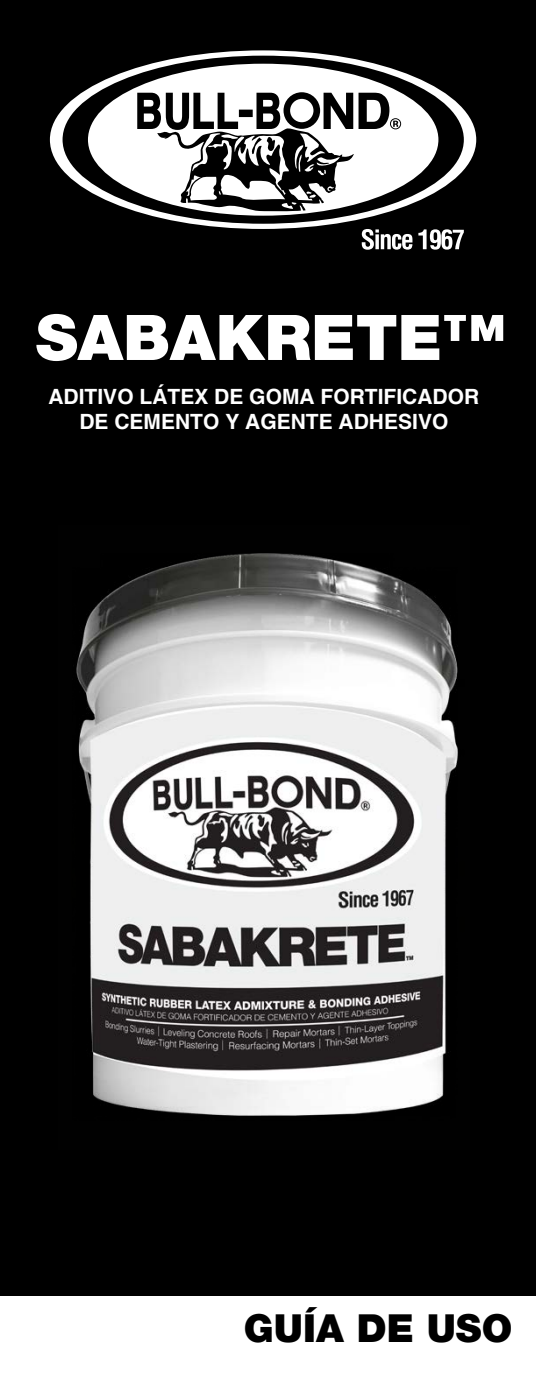
<style>
.page{position:relative;width:536px;height:1386px;background:#fff}
.page>*{position:absolute;margin:0;border:0;box-sizing:border-box;transform-origin:0 0}
.t1{font:900 63px "Helvetica 95";color:#fff}
.t2{font:900 38.5px "Helvetica 95";color:#000}
.t3{font:700 21px/25.2px "Helvetica";color:#fff;text-align:center}
</style>
<div class="page">
<div style="left:0;top:0;width:536px;height:1295px;background:#000"></div>
<img style="left:76px;top:553px;width:382px;height:563px">
<div style="left:50px;top:50px;width:426px;height:179px;background:#fff;border-radius:50%"></div>
<svg style="left:62px;top:56px;width:401px;height:168px;fill:#000"></svg>
<svg style="left:137px;top:92px;width:264px;height:119px"></svg>
<svg style="left:361px;top:229px;width:51px;height:21px"></svg>
<svg style="left:418px;top:229px;width:45px;height:21px"></svg>
<h1 class="t1" style="left:36px;top:300px;width:471px">SABAKRETE™</h1>
<p class="t3" style="left:48px;top:385px;width:432px">ADITIVO LÁTEX DE GOMA FORTIFICADOR<br>DE CEMENTO Y AGENTE ADHESIVO</p>
<h2 class="t2" style="left:244px;top:1305px;width:270px">GUÍA DE USO</h2>
</div>
